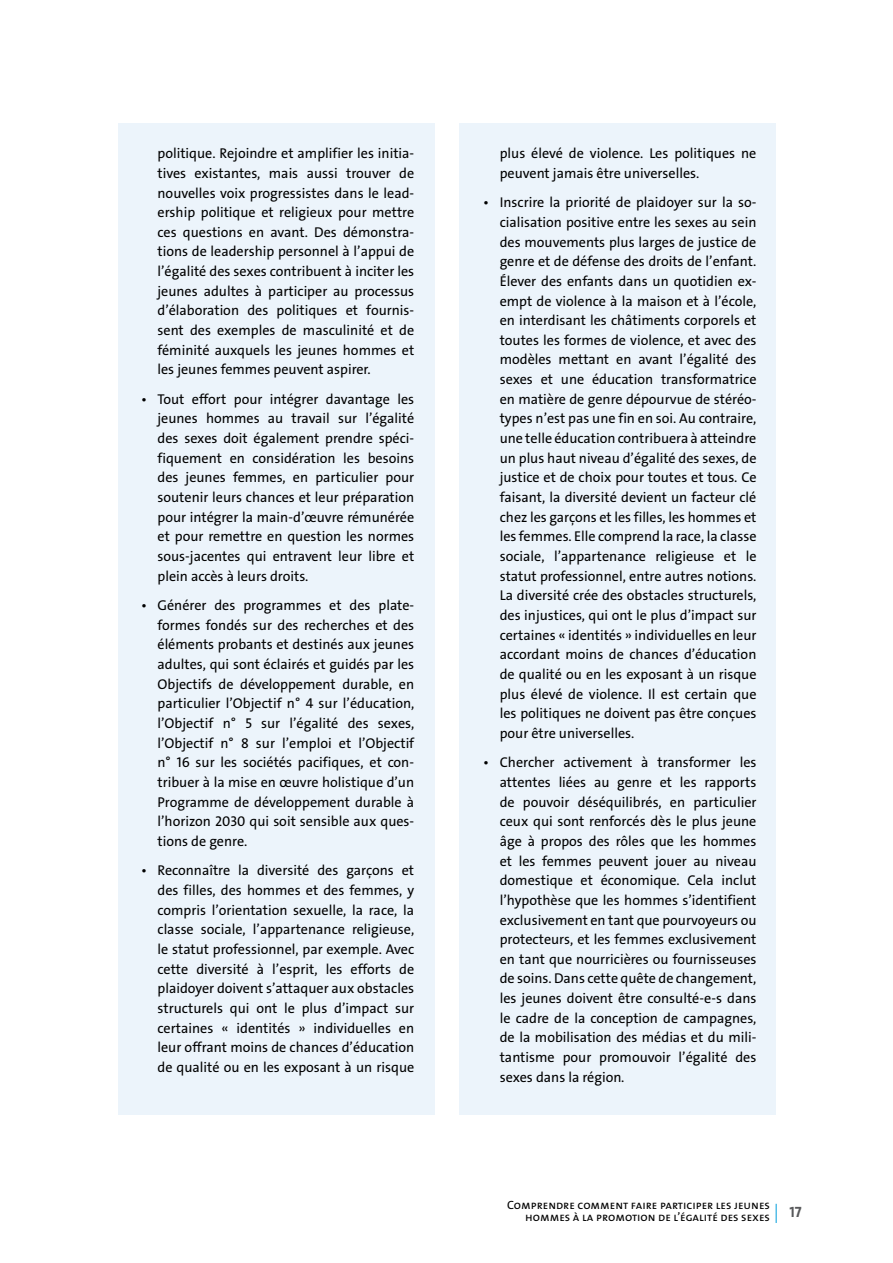
<style>
.page{position:relative;width:893px;height:1263px;background:#fff}
.page>*{position:absolute;margin:0;border:0;box-sizing:border-box;transform-origin:0 0}
.t1{font:15px "The Sans Bold Caps";color:#58595b}
.t2{font:14.25px/19.6px "The Sans Arabic";color:#000;text-align:justify}
.t3{font:12px/12px "The Sans Caps";color:#000;text-align:right}
</style>
<div class="page">
<svg style="left:776px;top:1204px;width:1px;height:19px"></svg>
<div style="left:118px;top:123px;width:316px;height:991px;background:#ecf4fb"></div>
<div style="left:459px;top:123px;width:317px;height:991px;background:#ecf4fb"></div>
<p class="t2" style="left:158px;top:144px;width:258px">politique. Rejoindre et amplifier les initia&shy;tives existantes, mais aussi trouver de nouvelles voix progressistes dans le lead&shy;ership politique et religieux pour mettre ces questions en avant. Des démonstra&shy;tions de leadership personnel à l’appui de l’égalité des sexes contribuent à inciter les jeunes adultes à participer au processus d’élaboration des politiques et fournis&shy;sent des exemples de masculinité et de féminité auxquels les jeunes hommes et les jeunes femmes peuvent aspirer.</p>
<p class="t2" style="left:158px;top:389px;width:258px;text-indent:-17px">• Tout effort pour intégrer davantage les jeunes hommes au travail sur l’égalité des sexes doit également prendre spéci&shy;fiquement en considération les besoins des jeunes femmes, en particulier pour soutenir leurs chances et leur préparation pour intégrer la main-d’œuvre rémunérée et pour remettre en question les normes sous-jacentes qui entravent leur libre et plein accès à leurs droits.</p>
<p class="t2" style="left:158px;top:595px;width:258px;text-indent:-17px">• Générer des programmes et des plate&shy;formes fondés sur des recherches et des éléments probants et destinés aux jeunes adultes, qui sont éclairés et guidés par les Objectifs de développement durable, en particulier l’Objectif n° 4 sur l’éducation, l’Objectif n° 5 sur l’égalité des sexes, l’Objectif n° 8 sur l’emploi et l’Objectif n° 16 sur les sociétés pacifiques, et con&shy;tribuer à la mise en œuvre holistique d’un Programme de développement durable à l’horizon 2030 qui soit sensible aux ques&shy;tions de genre.</p>
<p class="t2" style="left:158px;top:861px;width:258px;text-indent:-17px">• Reconnaître la diversité des garçons et des filles, des hommes et des femmes, y compris l’orientation sexuelle, la race, la classe sociale, l’appartenance religieuse, le statut professionnel, par exemple. Avec cette diversité à l’esprit, les efforts de plaidoyer doivent s’attaquer aux obstacles structurels qui ont le plus d’impact sur certaines « identités » individuelles en leur offrant moins de chances d’éducation de qualité ou en les exposant à un risque</p>
<p class="t2" style="left:500px;top:144px;width:258px">plus élevé de violence. Les politiques ne peuvent jamais être universelles.</p>
<p class="t2" style="left:500px;top:193px;width:258px;text-indent:-17px">• Inscrire la priorité de plaidoyer sur la so&shy;cialisation positive entre les sexes au sein des mouvements plus larges de justice de genre et de défense des droits de l’enfant.<br>Élever des enfants dans un quotidien ex&shy;empt de violence à la maison et à l’école, en interdisant les châtiments corporels et toutes les formes de violence, et avec des modèles mettant en avant l’égalité des sexes et une éducation transformatrice en matière de genre dépourvue de stéréo&shy;types n’est pas une fin en soi. Au contraire, une telle éducation contribuera à atteindre un plus haut niveau d’égalité des sexes, de justice et de choix pour toutes et tous. Ce faisant, la diversité devient un facteur clé chez les garçons et les filles, les hommes et les femmes. Elle comprend la race, la classe sociale, l’appartenance religieuse et le statut professionnel, entre autres notions.<br>La diversité crée des obstacles structurels, des injustices, qui ont le plus d’impact sur certaines « identités » individuelles en leur accordant moins de chances d’éducation de qualité ou en les exposant à un risque plus élevé de violence. Il est certain que les politiques ne doivent pas être conçues pour être universelles.</p>
<p class="t2" style="left:500px;top:753px;width:258px;text-indent:-17px">• Chercher activement à transformer les attentes liées au genre et les rapports de pouvoir déséquilibrés, en particulier ceux qui sont renforcés dès le plus jeune âge à propos des rôles que les hommes et les femmes peuvent jouer au niveau domestique et économique. Cela inclut l’hypothèse que les hommes s’identifient exclusivement en tant que pourvoyeurs ou protecteurs, et les femmes exclusivement en tant que nourricières ou fournisseuses de soins. Dans cette quête de changement, les jeunes doivent être consulté-e-s dans le cadre de la conception de campagnes, de la mobilisation des médias et du mili&shy;tantisme pour promouvoir l’égalité des sexes dans la région.</p>
<p class="t3" style="left:507px;top:1199px;width:264px">Comprendre comment faire participer les jeunes hommes à la promotion de l’égalité des sexes</p>
<p class="t1" style="left:789px;top:1199px;width:14px">17</p>
</div>
